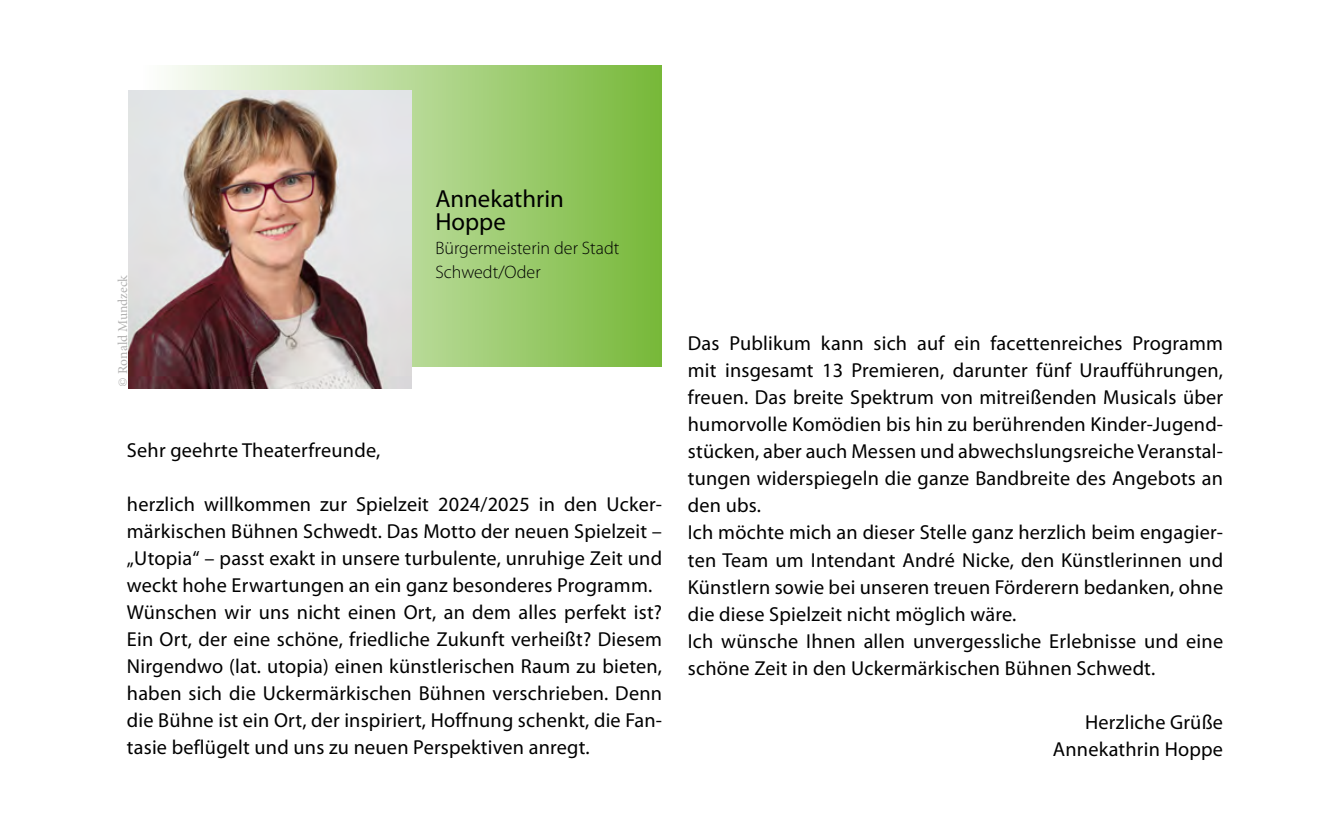
<style>
.page{position:relative;width:1340px;height:830px;background:#fff}
.page>*{position:absolute;margin:0;border:0;box-sizing:border-box;transform-origin:0 0}
.t1{font:24.75px/23.6px "Myriad Pro";color:#000}
.t2{font:20.25px/27px "Myriad Pro";letter-spacing:.01em;color:#000}
.t3{font:300 18px/23.6px "Myriad Pro";color:#000}
.t4{font:13.5px "Minion Pro";color:#646363}
</style>
<div class="page">
<div style="left:140px;top:65px;width:522px;height:301px;background:linear-gradient(to right,#fff,#77b839)"></div>
<img style="left:128px;top:91px;width:283px;height:297px">
<p class="t4" style="left:114px;top:386px;width:113px;rotate:-90deg">© Ronald Mundzeck</p>
<p class="t1" style="left:435px;top:186px;width:130px">Annekathrin<br>Hoppe</p>
<p class="t3" style="left:435px;top:236px;width:185px">Bürgermeisterin der Stadt<br>Schwedt/Oder</p>
<p class="t2" style="left:127px;top:436px;width:255px">Sehr geehrte Theaterfreunde,</p>
<p class="t2" style="left:127px;top:490px;width:537px">herzlich willkommen zur Spielzeit 2024/2025 in den Ucker&shy;märkischen Bühnen Schwedt. Das Motto der neuen Spielzeit – „Utopia“ – passt exakt in unsere turbulente, unruhige Zeit und weckt hohe Erwartungen an ein ganz besonderes Programm.<br>Wünschen wir uns nicht einen Ort, an dem alles perfekt ist?<br>Ein Ort, der eine schöne, friedliche Zukunft verheißt? Diesem Nirgendwo (lat. utopia) einen künstlerischen Raum zu bieten, haben sich die Uckermärkischen Bühnen verschrieben. Denn die Bühne ist ein Ort, der inspiriert, Hoffnung schenkt, die Fan&shy;tasie beflügelt und uns zu neuen Perspektiven anregt.</p>
<p class="t2" style="left:688px;top:329px;width:537px">Das Publikum kann sich auf ein facettenreiches Programm mit insgesamt 13 Premieren, darunter fünf Uraufführungen, freuen. Das breite Spektrum von mitreißenden Musicals über humorvolle Komödien bis hin zu berührenden Kinder-Jugend&shy;stücken, aber auch Messen und abwechslungsreiche Veranstal&shy;tungen widerspiegeln die ganze Bandbreite des Angebots an den ubs.<br>Ich möchte mich an dieser Stelle ganz herzlich beim engagier&shy;ten Team um Intendant André Nicke, den Künstlerinnen und Künstlern sowie bei unseren treuen Förderern bedanken, ohne die diese Spielzeit nicht möglich wäre.<br>Ich wünsche Ihnen allen unvergessliche Erlebnisse und eine schöne Zeit in den Uckermärkischen Bühnen Schwedt.</p>
<p class="t2" style="left:1052px;top:707px;width:172px;text-align:right">Herzliche Grüße<br>Annekathrin Hoppe</p>
</div>
